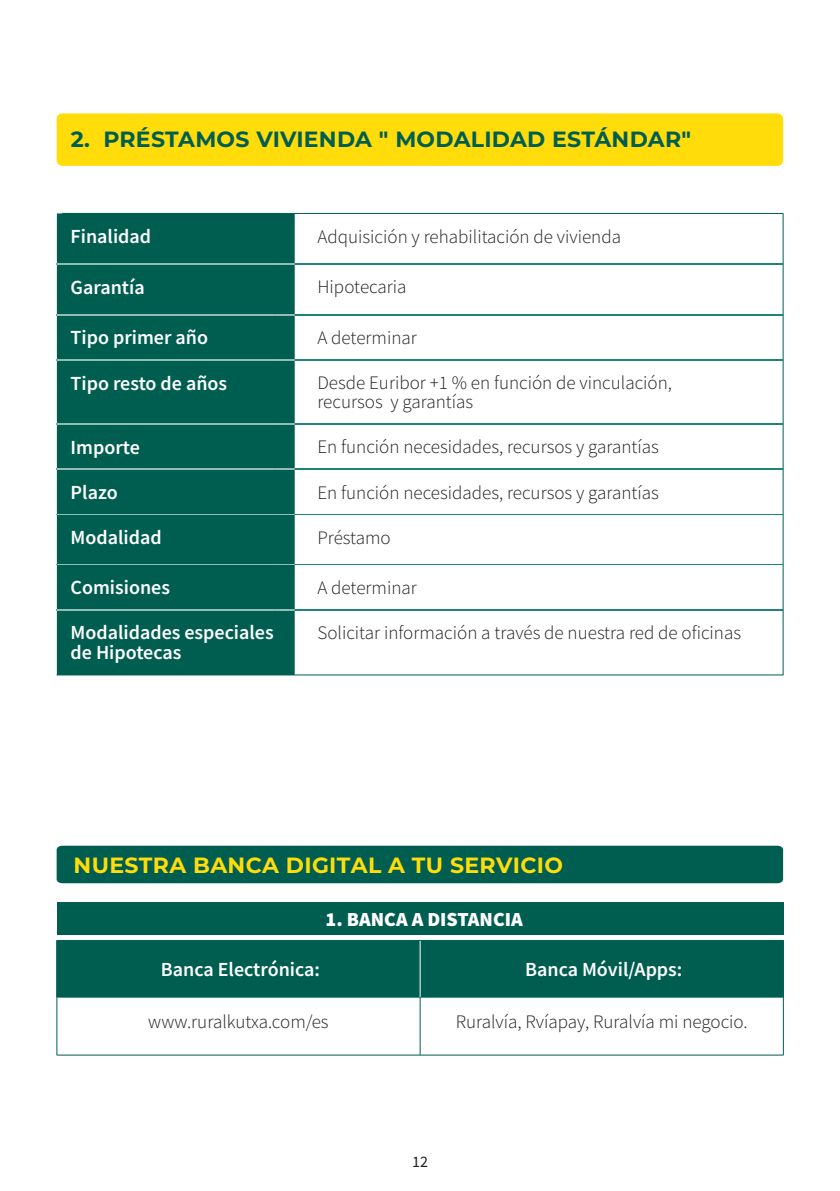
<style>
.page{position:relative;width:840px;height:1191px;background:#fff}
.page>*{position:absolute;margin:0;border:0;box-sizing:border-box;transform-origin:0 0}
.t1{font:700 22px "Montserrat";letter-spacing:.01em;color:#005e50}
.t2{font:700 22px "Montserrat";letter-spacing:.015em;color:#ffdc0a}
.t3{font:600 20px/20px "Source Sans Pro";color:#fff}
.t4{font:900 20px "Source Sans Pro";color:#fff}
.t5{font:300 19px/19px "Source Sans Pro";color:#231f20}
.t6{font:16px "Source Sans Pro";color:#231f20}
</style>
<div class="page">
<div style="left:57px;top:213px;width:237px;height:462px;background:#005e50"></div>
<hr style="left:782px;top:214px;width:1px;height:461px;background:#005e50">
<hr style="left:62px;top:213px;width:720px;height:1px;background:#005e50">
<hr style="left:57px;top:674px;width:725px;height:1px;background:#005e50">
<img style="left:56px;top:609px;width:727px;height:1px">
<img style="left:56px;top:564px;width:727px;height:1px">
<img style="left:56px;top:514px;width:727px;height:1px">
<img style="left:56px;top:469px;width:727px;height:1px">
<img style="left:56px;top:424px;width:727px;height:1px">
<img style="left:56px;top:360px;width:727px;height:1px">
<img style="left:56px;top:314px;width:727px;height:1px">
<img style="left:56px;top:264px;width:727px;height:1px">
<div style="left:57px;top:113px;width:725px;height:53px;background:#ffdc0a;border-radius:6px"></div>
<div style="left:57px;top:941px;width:725px;height:55px;background:#005e50"></div>
<div style="left:57px;top:902px;width:726px;height:32px;background:#005e50"></div>
<svg style="left:57px;top:997px;width:725px;height:57px"></svg>
<hr style="left:57px;top:996px;width:363px;height:1px;background:#005e50">
<hr style="left:419px;top:941px;width:1px;height:113px;background:#005e50">
<hr style="left:420px;top:996px;width:362px;height:1px;background:#005e50">
<hr style="left:419px;top:940px;width:1px;height:57px;background:#fff">
<hr style="left:57px;top:940px;width:363px;height:1px;background:#005e50">
<hr style="left:420px;top:940px;width:363px;height:1px;background:#005e50">
<hr style="left:56px;top:940px;width:1px;height:114px;background:#005e50">
<hr style="left:782px;top:940px;width:1px;height:114px;background:#005e50">
<hr style="left:57px;top:1054px;width:726px;height:1px;background:#005e50">
<div style="left:57px;top:845px;width:725px;height:38px;background:#005e50"></div>
<p class="t1" style="left:71px;top:126px;width:621px">2. PRÉSTAMOS VIVIENDA " MODALIDAD ESTÁNDAR"</p>
<p class="t3" style="left:71px;top:228px;width:82px">Finalidad</p>
<p class="t5" style="left:317px;top:228px;width:305px">Adquisición y rehabilitación de vivienda</p>
<p class="t3" style="left:71px;top:279px;width:76px">Garantía</p>
<p class="t5" style="left:317px;top:279px;width:91px">Hipotecaria</p>
<p class="t3" style="left:71px;top:329px;width:139px">Tipo primer año</p>
<p class="t5" style="left:317px;top:330px;width:101px">A determinar</p>
<p class="t3" style="left:71px;top:375px;width:158px">Tipo resto de años</p>
<p class="t5" style="left:317px;top:375px;width:356px">Desde Euribor +1 % en función de vinculación, recursos y garantías</p>
<p class="t3" style="left:71px;top:439px;width:71px">Importe</p>
<p class="t5" style="left:317px;top:439px;width:343px">En función necesidades, recursos y garantías</p>
<p class="t3" style="left:71px;top:484px;width:49px">Plazo</p>
<p class="t5" style="left:317px;top:484px;width:343px">En función necesidades, recursos y garantías</p>
<p class="t3" style="left:71px;top:529px;width:93px">Modalidad</p>
<p class="t5" style="left:317px;top:529px;width:75px">Préstamo</p>
<p class="t3" style="left:71px;top:579px;width:101px">Comisiones</p>
<p class="t5" style="left:317px;top:579px;width:101px">A determinar</p>
<p class="t3" style="left:71px;top:624px;width:204px">Modalidades especiales de Hipotecas</p>
<p class="t5" style="left:317px;top:624px;width:425px">Solicitar información a través de nuestra red de oficinas</p>
<p class="t2" style="left:74px;top:851px;width:490px">NUESTRA BANCA DIGITAL A TU SERVICIO</p>
<p class="t4" style="left:325px;top:910px;width:199px">1. BANCA A DISTANCIA</p>
<p class="t3" style="left:161px;top:961px;width:160px">Banca Electrónica:</p>
<p class="t3" style="left:525px;top:961px;width:158px">Banca Móvil/Apps:</p>
<p class="t5" style="left:148px;top:1014px;width:182px">www.ruralkutxa.com/es</p>
<p class="t5" style="left:455px;top:1014px;width:293px">Ruralvía, Rvíapay, Ruralvía mi negocio.</p>
<p class="t6" style="left:412px;top:1154px;width:17px">12</p>
</div>
